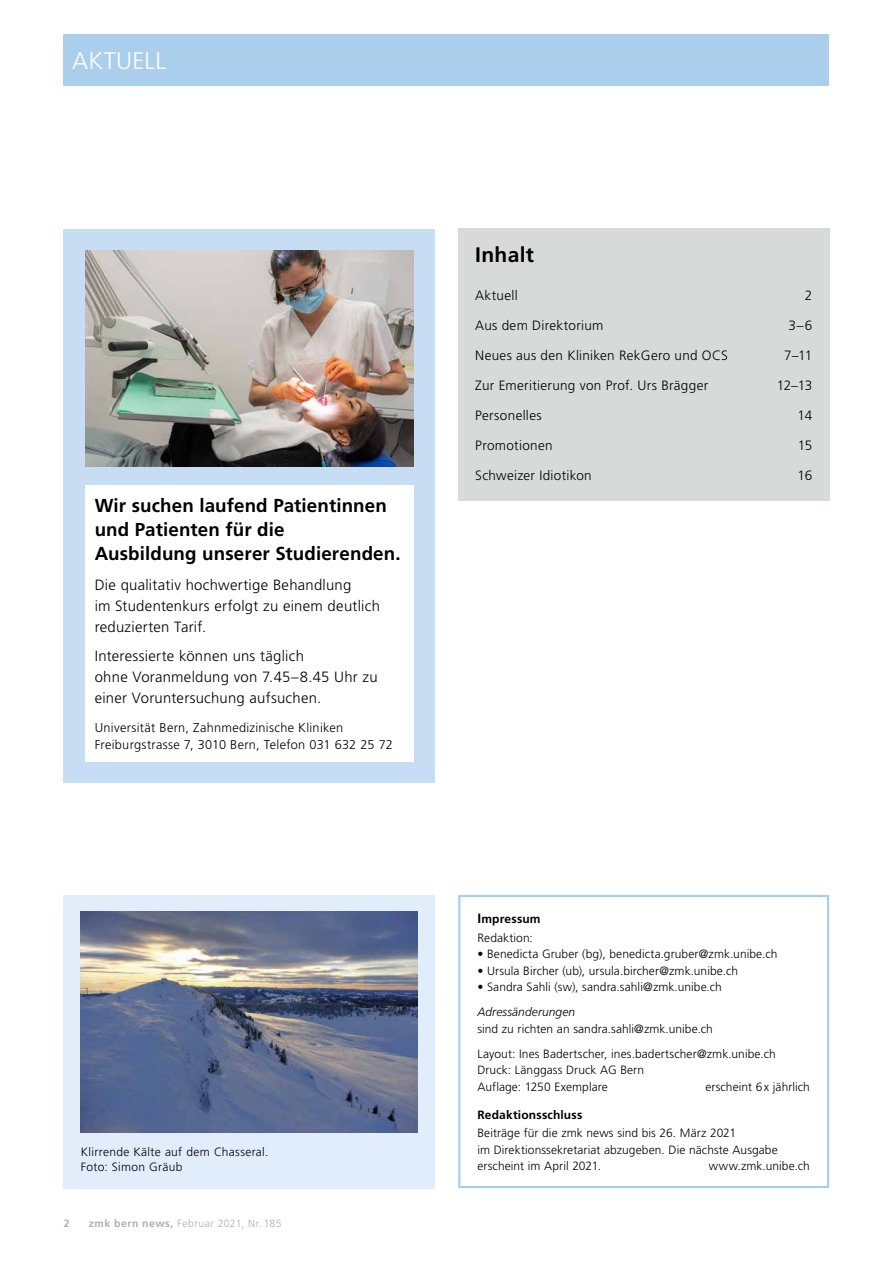
<style>
.page{position:relative;width:893px;height:1263px;background:#fff}
.page>*{position:absolute;margin:0;border:0;box-sizing:border-box;transform-origin:0 0}
.t1{font:300 24px "Frutiger";letter-spacing:.015em;color:#fff}
.t2{font:700 21px "Frutiger";letter-spacing:.015em;color:#000}
.t3{font:700 18.75px/24px "Frutiger";letter-spacing:.005em;color:#000}
.t4{font:300 14.85px/21px "Frutiger";letter-spacing:.02em;color:#000}
.t5{font:300 13.5px "Frutiger";letter-spacing:.025em;color:#000}
.t6{font:300 12.75px/16.5px "Frutiger";letter-spacing:.025em;color:#000}
.t7{font:300 12px/16.5px "Frutiger";letter-spacing:.005em;color:#000}
.t8{font:300 12px/15px "Frutiger";letter-spacing:.025em;color:#000}
.t9{font:700 12px "Frutiger";letter-spacing:.015em;color:#000}
.t10{font:italic 300 12px "Frutiger";letter-spacing:.01em;color:#000}
.t11{font:300 10.5px "Frutiger";letter-spacing:.04em;color:#afafb0}
.t12{font:700 10.5px "Frutiger";color:#afafb0}
.s1{font-weight:700}
.s2{font-weight:700;font-size:13.5px}
</style>
<div class="page">
<div style="left:64px;top:34px;width:765px;height:51px;background:#aaceec"></div>
<div style="left:64px;top:230px;width:371px;height:553px;background:#c6ddf4"></div>
<div style="left:85px;top:485px;width:329px;height:277px;background:#fff"></div>
<img style="left:85px;top:251px;width:329px;height:215px">
<div style="left:458px;top:229px;width:371px;height:272px;background:#d8d9d9"></div>
<div style="left:458px;top:895px;width:371px;height:293px;border:2px solid #aaceec"></div>
<div style="left:64px;top:895px;width:371px;height:293px;background:#e1edfa"></div>
<img style="left:81px;top:912px;width:337px;height:221px">
<h1 class="t1" style="left:72px;top:47px;width:95px">AKTUELL</h1>
<h3 class="t3" style="left:95px;top:493px;width:308px">Wir suchen laufend Patientinnen und Patienten für die<br>Ausbildung unserer Studierenden.</h3>
<p class="t4" style="left:95px;top:574px;width:287px">Die qualitativ hochwertige Behandlung<br>im Studentenkurs erfolgt zu einem deutlich reduzierten Tarif.</p>
<p class="t4" style="left:95px;top:645px;width:284px">Interessierte können uns täglich<br>ohne Voranmeldung von 7.45–8.45 Uhr zu einer Voruntersuchung aufsuchen.</p>
<p class="t6" style="left:95px;top:720px;width:300px">Universität Bern, Zahnmedizinische Kliniken<br>Freiburgstrasse 7, 3010 Bern, Telefon 031 632 25 72</p>
<p class="t8" style="left:81px;top:1144px;width:189px">Klirrende Kälte auf dem Chasseral.<br>Foto: Simon Gräub</p>
<p class="t12" style="left:64px;top:1217px;width:7px">2</p>
<p class="t11" style="left:89px;top:1218px;width:194px"><span class="s1">zmk bern news,</span> Februar 2021, Nr. 185</p>
<h2 class="t2" style="left:475px;top:242px;width:60px">Inhalt</h2>
<p class="t5" style="left:475px;top:288px;width:44px">Aktuell</p>
<p class="t5" style="left:805px;top:288px;width:9px">2</p>
<p class="t5" style="left:475px;top:318px;width:130px">Aus dem Direktorium</p>
<p class="t5" style="left:788px;top:318px;width:25px">3–6</p>
<p class="t5" style="left:475px;top:348px;width:254px">Neues aus den Kliniken RekGero und OCS</p>
<p class="t5" style="left:784px;top:348px;width:29px">7–11</p>
<p class="t5" style="left:475px;top:378px;width:235px">Zur Emeritierung von Prof. Urs Brägger</p>
<p class="t5" style="left:777px;top:378px;width:37px">12–13</p>
<p class="t5" style="left:475px;top:408px;width:68px">Personelles</p>
<p class="t5" style="left:798px;top:408px;width:16px">14</p>
<p class="t5" style="left:475px;top:437px;width:79px">Promotionen</p>
<p class="t5" style="left:798px;top:437px;width:16px">15</p>
<p class="t5" style="left:475px;top:467px;width:118px">Schweizer Idiotikon</p>
<p class="t5" style="left:797px;top:467px;width:16px">16</p>
<p class="t7" style="left:477px;top:910px;width:65px;line-height:18.6px"><span class="s2">I</span><span class="s1">mpressum<br></span>Redaktion:</p>
<p class="t7" style="left:477px;top:946px;width:301px">• Benedicta Gruber (bg), benedicta.gruber@zmk.unibe.ch</p>
<p class="t7" style="left:477px;top:962px;width:262px">• Ursula Bircher (ub), ursula.bircher@zmk.unibe.ch</p>
<p class="t7" style="left:477px;top:979px;width:246px">• Sandra Sahli (sw), sandra.sahli@zmk.unibe.ch</p>
<p class="t10" style="left:477px;top:1005px;width:99px">Adressänderungen</p>
<p class="t7" style="left:477px;top:1016px;width:300px;line-height:25px">sind zu richten an sandra.sahli@zmk.unibe.ch<br>Layout: Ines Badertscher, ines.badertscher@zmk.unibe.ch</p>
<p class="t7" style="left:477px;top:1062px;width:168px">Druck: Länggass Druck AG Bern<br>Auflage: 1250 Exemplare</p>
<p class="t7" style="left:705px;top:1078px;width:106px">erscheint 6x jährlich</p>
<p class="t9" style="left:477px;top:1107px;width:106px">Redaktionsschluss</p>
<p class="t7" style="left:477px;top:1125px;width:302px">Beiträge für die zmk news sind bis 26. März 2021<br>im Direktionssekretariat abzugeben. Die nächste Ausgabe erscheint im April 2021.</p>
<p class="t7" style="left:709px;top:1158px;width:103px">www.zmk.unibe.ch</p>
</div>
